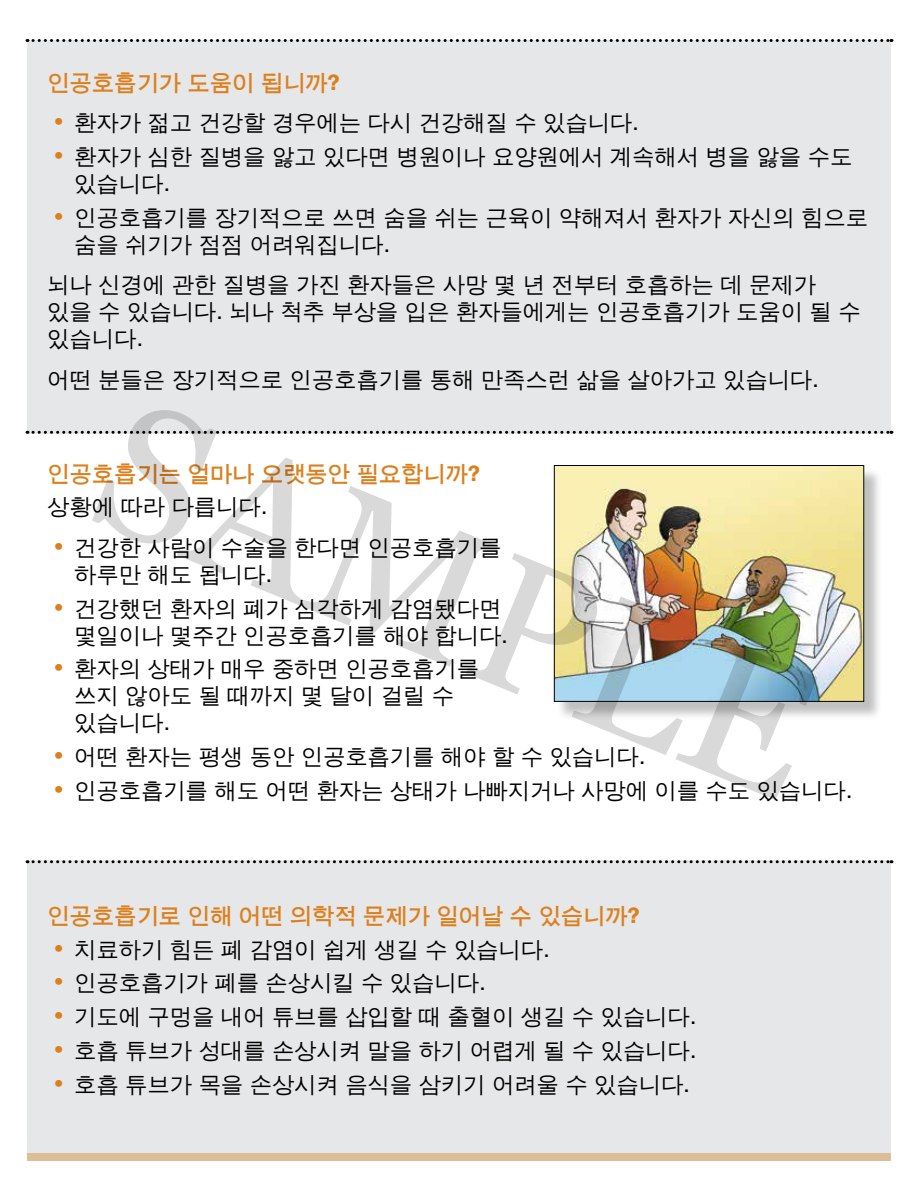
<style>
.page{position:relative;width:918px;height:1188px;background:#fff}
.page>*{position:absolute;margin:0;border:0;box-sizing:border-box;transform-origin:0 0}
.t1{font:187.5px "Georgia";color:#000}
.t2{font:22.5px/27px "Un Dotum";letter-spacing:-.01em;color:#000}
.t3{font:700 22.5px "Un Dotum";letter-spacing:-.01em;color:#dc801e}
.s1{font-family:"Myriad Pro";font-size:33px;color:#dc801e}
</style>
<div class="page">
<div style="left:27px;top:40px;width:864px;height:394px;background:#e6e7e8"></div>
<div style="left:556px;top:468px;width:326px;height:252px;background:#000;opacity:.25"></div>
<img style="left:556px;top:467px;width:306px;height:233px">
<div style="left:554px;top:465px;width:310px;height:237px;border:1px solid #000"></div>
<div style="left:27px;top:860px;width:864px;height:297px;background:#e6e7e8"></div>
<svg style="left:27px;top:39px;width:865px;height:3px"></svg>
<svg style="left:27px;top:431px;width:865px;height:3px"></svg>
<svg style="left:27px;top:860px;width:865px;height:3px"></svg>
<div style="left:27px;top:1154px;width:864px;height:7px;background:#dcbf96"></div>
<p class="t3" style="left:47px;top:68px;width:294px">인공호흡기가 도움이 됩니까?</p>
<p class="t2" style="left:54px;top:109px;width:586px"><span class="s1">•</span> 환자가 젊고 건강할 경우에는 다시 건강해질 수 있습니다.</p>
<p class="t2" style="left:74px;top:142px;width:780px;text-indent:-20px"><span class="s1">•</span> 환자가 심한 질병을 앓고 있다면 병원이나 요양원에서 계속해서 병을 앓을 수도 있습니다.</p>
<p class="t2" style="left:74px;top:203px;width:796px;text-indent:-20px"><span class="s1">•</span> 인공호흡기를 장기적으로 쓰면 숨을 쉬는 근육이 약해져서 환자가 자신의 힘으로 숨을 쉬기가 점점 어려워집니다.</p>
<p class="t2" style="left:47px;top:271px;width:815px">뇌나 신경에 관한 질병을 가진 환자들은 사망 몇 년 전부터 호흡하는 데 문제가 있을 수 있습니다. 뇌나 척추 부상을 입은 환자들에게는 인공호흡기가 도움이 될 수 있습니다.</p>
<p class="t2" style="left:47px;top:365px;width:773px">어떤 분들은 장기적으로 인공호흡기를 통해 만족스런 삶을 살아가고 있습니다.</p>
<h1 class="t1" style="left:158px;top:331px;width:756px;rotate:22deg">SAMPLE</h1>
<p class="t3" style="left:47px;top:459px;width:434px">인공호흡기는 얼마나 오랫동안 필요합니까?</p>
<p class="t2" style="left:47px;top:493px;width:222px">상황에 따라 다릅니다.</p>
<p class="t2" style="left:74px;top:533px;width:429px;text-indent:-20px"><span class="s1">•</span> 건강한 사람이 수술을 한다면 인공호흡기를 하루만 해도 됩니다.</p>
<p class="t2" style="left:54px;top:594px;width:456px;text-align:right"><span class="s1">•</span> 건강했던 환자의 폐가 심각하게 감염됐다면 몇일이나 몇주간 인공호흡기를 해야 합니다.</p>
<p class="t2" style="left:74px;top:655px;width:406px;text-indent:-20px"><span class="s1">•</span> 환자의 상태가 매우 중하면 인공호흡기를 쓰지 않아도 될 때까지 몇 달이 걸릴 수 있습니다.</p>
<p class="t2" style="left:54px;top:743px;width:593px"><span class="s1">•</span> 어떤 환자는 평생 동안 인공호흡기를 해야 할 수 있습니다.</p>
<p class="t2" style="left:54px;top:776px;width:800px"><span class="s1">•</span> 인공호흡기를 해도 어떤 환자는 상태가 나빠지거나 사망에 이를 수도 있습니다.</p>
<p class="t3" style="left:47px;top:901px;width:594px">인공호흡기로 인해 어떤 의학적 문제가 일어날 수 있습니까?</p>
<p class="t2" style="left:54px;top:935px;width:497px"><span class="s1">•</span> 치료하기 힘든 폐 감염이 쉽게 생길 수 있습니다.</p>
<p class="t2" style="left:54px;top:969px;width:433px"><span class="s1">•</span> 인공호흡기가 폐를 손상시킬 수 있습니다.</p>
<p class="t2" style="left:54px;top:1003px;width:644px"><span class="s1">•</span> 기도에 구멍을 내어 튜브를 삽입할 때 출혈이 생길 수 있습니다.</p>
<p class="t2" style="left:54px;top:1036px;width:644px"><span class="s1">•</span> 호흡 튜브가 성대를 손상시켜 말을 하기 어렵게 될 수 있습니다.</p>
<p class="t2" style="left:54px;top:1070px;width:638px"><span class="s1">•</span> 호흡 튜브가 목을 손상시켜 음식을 삼키기 어려울 수 있습니다.</p>
</div>
